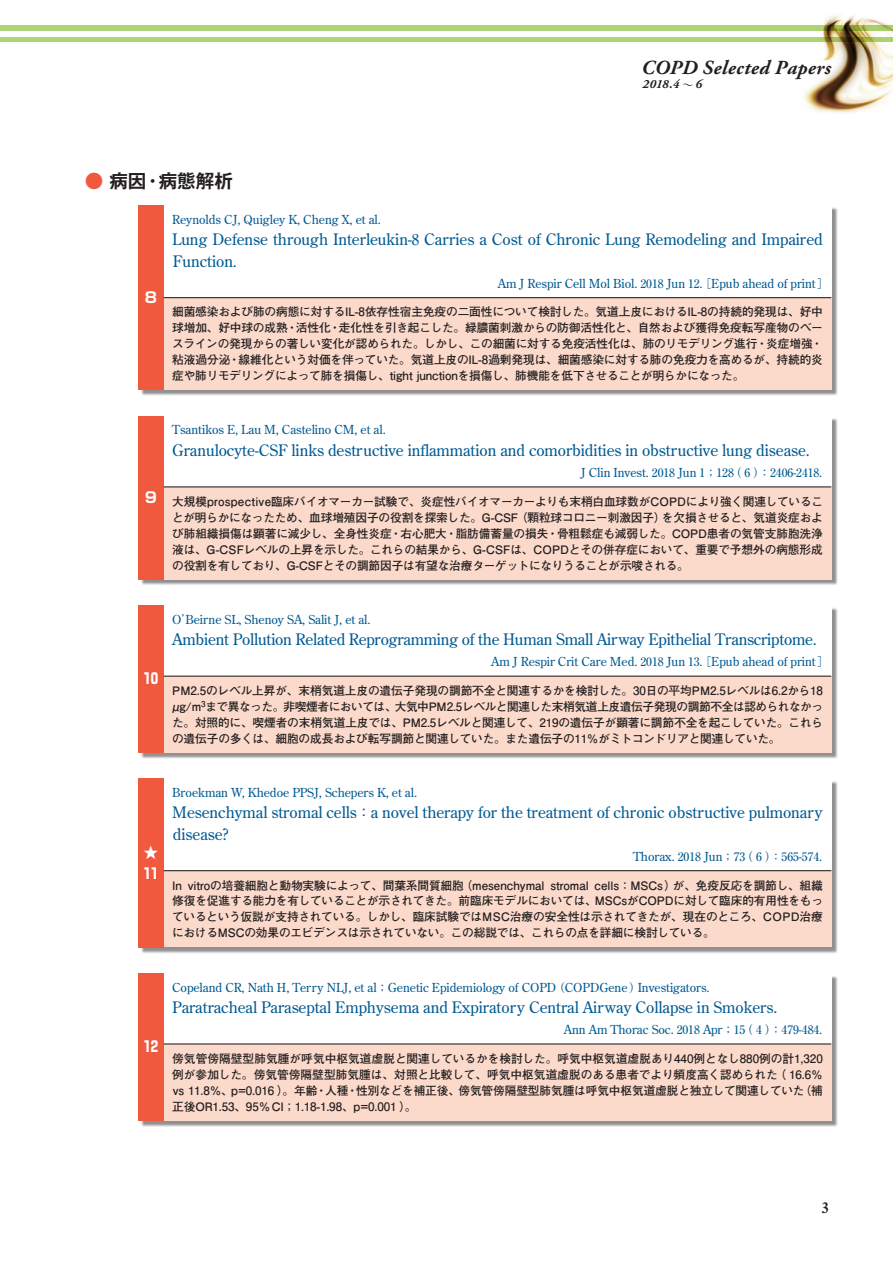
<style>
.page{position:relative;width:893px;height:1263px;background:#fff}
.page>*{position:absolute;margin:0;border:0;box-sizing:border-box;transform-origin:0 0}
.t1{font:italic 700 19.95px "Adobe Garamond Pro";letter-spacing:.015em;color:#231f20}
.t2{font:700 18.6px "Gothic MB101 Pr 5 De";letter-spacing:-.005em;color:#231f20}
.t3{font:15.75px/21.3px "Century Old Style Std";letter-spacing:-.005em;color:#015a92}
.t4{font:600 15.45px "Times LT Std";color:#231f20}
.t5{font:700 14.85px/21.3px "Shin Go Pr 5";color:#fff}
.t6{font:italic 700 12.6px "Adobe Garamond Pro";color:#231f20}
.t7{font:12.45px "Century Old Style Std";letter-spacing:-.005em;color:#015a92}
.t8{font:700 11.7px/15.9px "Futo Go B101 Pr 5";letter-spacing:-.02em;color:#231f20;text-align:justify}
.t9{font:500 11.7px "Ryumin Pro";letter-spacing:-.005em;color:#015a92}
.s1{color:#f0593e}
.s2{font-family:"Tsuku Min Pro L";font-weight:400;font-style:normal;font-size:11.1px}
.s3{font-family:"Ryumin Pro";font-weight:500;font-size:14.85px}
.s4{font-family:"Ryumin Pro";font-weight:500;font-size:11.7px}
.s5{font-family:"Century Old Style Std";font-weight:400;font-size:12.45px}
</style>
<div class="page">
<div style="left:140px;top:207px;width:698px;height:920px;background:#231f20;opacity:.5"></div>
<div style="left:138px;top:205px;width:26px;height:185px;background:#f0593e"></div>
<div style="left:164px;top:205px;width:667px;height:93px;background:#fff"></div>
<div style="left:164px;top:298px;width:667px;height:92px;background:#fcdacb"></div>
<hr style="left:164px;top:297px;width:667px;height:1px;background:#231f20">
<div style="left:138px;top:416px;width:26px;height:163px;background:#f0593e"></div>
<div style="left:164px;top:416px;width:667px;height:71px;background:#fff"></div>
<div style="left:164px;top:487px;width:667px;height:92px;background:#fcdacb"></div>
<hr style="left:164px;top:486px;width:667px;height:1px;background:#231f20">
<div style="left:138px;top:605px;width:26px;height:148px;background:#f0593e"></div>
<div style="left:164px;top:605px;width:667px;height:71px;background:#fff"></div>
<div style="left:164px;top:676px;width:667px;height:77px;background:#fcdacb"></div>
<hr style="left:164px;top:676px;width:667px;height:1px;background:#231f20">
<div style="left:138px;top:778px;width:26px;height:169px;background:#f0593e"></div>
<div style="left:164px;top:778px;width:667px;height:93px;background:#fff"></div>
<div style="left:164px;top:871px;width:667px;height:76px;background:#fcdacb"></div>
<hr style="left:164px;top:870px;width:667px;height:1px;background:#231f20">
<div style="left:138px;top:973px;width:26px;height:147px;background:#f0593e"></div>
<div style="left:164px;top:973px;width:667px;height:71px;background:#fff"></div>
<div style="left:164px;top:1044px;width:667px;height:76px;background:#fcdacb"></div>
<hr style="left:164px;top:1043px;width:667px;height:1px;background:#231f20">
<div style="left:0;top:26px;width:893px;height:5px;background:#aed475"></div>
<hr style="left:0;top:37px;width:893px;height:4px;background:#aed475">
<img style="left:741px;top:15px;width:152px;height:98px">
<h2 class="t2" style="left:85px;top:165px;width:149px"><span class="s1">●</span> 病因・病態解析</h2>
<h1 class="t1" style="left:641px;top:56px;width:191px">COPD Selected Papers</h1>
<p class="t6" style="left:642px;top:77px;width:61px">2018.4 <span class="s2">〜</span> 6</p>
<p class="t5" style="left:144px;top:286px;width:16px">８</p>
<p class="t7" style="left:172px;top:211px;width:210px">Reynolds CJ, Quigley K, Cheng X, et al.</p>
<h3 class="t3" style="left:172px;top:229px;width:652px">Lung Defense through Interleukin-<span class="s3">8</span> Carries a Cost of Chronic Lung Remodeling and Impaired<br>Function.</h3>
<p class="t7" style="left:498px;top:275px;width:332px">Am J Respir Cell Mol Biol. <span class="s4">2018</span> Jun <span class="s4">12</span>. <span class="s4">［</span>Epub ahead of print<span class="s4">］</span></p>
<p class="t8" style="left:172px;top:303px;width:652px">細菌感染および肺の病態に対するIL-8依存性宿主免疫の二面性について検討した。気道上皮におけるIL-8の持続的発現は、好中球増加、好中球の成熟・活性化・走化性を引き起こした。緑膿菌刺激からの防御活性化と、自然および獲得免疫転写産物のベースラインの発現からの著しい変化が認められた。しかし、この細菌に対する免疫活性化は、肺のリモデリング進行・炎症増強・粘液過分泌・線維化という対価を伴っていた。気道上皮のIL-8過剰発現は、細菌感染に対する肺の免疫力を高めるが、持続的炎症や肺リモデリングによって肺を損傷し、tight junctionを損傷し、肺機能を低下させることが明らかになった。</p>
<p class="t5" style="left:144px;top:486px;width:16px">９</p>
<p class="t7" style="left:172px;top:422px;width:215px">Tsantikos E, Lau M, Castelino CM, et al.</p>
<h3 class="t3" style="left:172px;top:439px;width:639px">Granulocyte-CSF links destructive inflammation and comorbidities in obstructive lung disease.</h3>
<p class="t9" style="left:581px;top:463px;width:243px"><span class="s5">J Clin Invest.</span> 2018 <span class="s5">Jun</span> 1；128（ 6 ）：2406<span class="s5">-</span>2418<span class="s5">.</span></p>
<p class="t8" style="left:172px;top:492px;width:652px">大規模prospective臨床バイオマーカー試験で、炎症性バイオマーカーよりも末梢白血球数がCOPDにより強く関連していることが明らかになったため、血球増殖因子の役割を探索した。G-CSF（顆粒球コロニー刺激因子）を欠損させると、気道炎症および肺組織損傷は顕著に減少し、全身性炎症・右心肥大・脂肪備蓄量の損失・骨粗鬆症も減弱した。COPD患者の気管支肺胞洗浄液は、G-CSFレベルの上昇を示した。これらの結果から、G-CSFは、COPDとその併存症において、重要で予想外の病態形成の役割を有しており、G-CSFとその調節因子は有望な治療ターゲットになりうることが示唆される。</p>
<p class="t5" style="left:144px;top:667px;width:16px">10</p>
<p class="t7" style="left:172px;top:611px;width:200px">O<span class="s4">’</span>Beirne SL, Shenoy SA, Salit J, et al.</p>
<h3 class="t3" style="left:172px;top:628px;width:646px">Ambient Pollution Related Reprogramming of the Human Small Airway Epithelial Transcriptome.</h3>
<p class="t7" style="left:491px;top:654px;width:339px">Am J Respir Crit Care Med. <span class="s4">2018</span> Jun <span class="s4">13</span>. <span class="s4">［</span>Epub ahead of print<span class="s4">］</span></p>
<p class="t8" style="left:170px;top:682px;width:654px">PM2.5のレベル上昇が、末梢気道上皮の遺伝子発現の調節不全と関連するかを検討した。30日の平均PM2.5レベルは6.2から18 μg/m<sup>3</sup>まで異なった。非喫煙者においては、大気中PM2.5レベルと関連した末梢気道上皮遺伝子発現の調節不全は認められなかった。対照的に、喫煙者の末梢気道上皮では、PM2.5レベルと関連して、219の遺伝子が顕著に調節不全を起こしていた。これらの遺伝子の多くは、細胞の成長および転写調節と関連していた。また遺伝子の11％がミトコンドリアと関連していた。</p>
<p class="t5" style="left:144px;top:840px;width:16px">★<br>11</p>
<p class="t7" style="left:172px;top:784px;width:246px">Broekman W, Khedoe PPSJ, Schepers K, et al.</p>
<h3 class="t3" style="left:172px;top:802px;width:652px">Mesenchymal stromal cells<span class="s3">：</span>a novel therapy for the treatment of chronic obstructive pulmonary disease?</h3>
<p class="t9" style="left:633px;top:847px;width:191px"><span class="s5">Thorax.</span> 2018 <span class="s5">Jun</span>；73（ 6 ）：565<span class="s5">-</span>574<span class="s5">.</span></p>
<p class="t8" style="left:172px;top:876px;width:652px">In vitroの培養細胞と動物実験によって、間葉系間質細胞（mesenchymal stromal cells：MSCs）が、免疫反応を調節し、組織修復を促進する能力を有していることが示されてきた。前臨床モデルにおいては、MSCsがCOPDに対して臨床的有用性をもっているという仮説が支持されている。しかし、臨床試験ではMSC治療の安全性は示されてきたが、現在のところ、COPD治療におけるMSCの効果のエビデンスは示されていない。この総説では、これらの点を詳細に検討している。</p>
<p class="t5" style="left:144px;top:1035px;width:16px">12</p>
<p class="t7" style="left:172px;top:979px;width:539px">Copeland CR, Nath H, Terry NLJ, et al<span class="s4">；</span>Genetic Epidemiology of COPD <span class="s4">（</span>COPDGene<span class="s4">）</span>Investigators.</p>
<h3 class="t3" style="left:172px;top:996px;width:607px">Paratracheal Paraseptal Emphysema and Expiratory Central Airway Collapse in Smokers.</h3>
<p class="t7" style="left:564px;top:1021px;width:260px">Ann Am Thorac Soc. <span class="s4">2018</span> Apr<span class="s4">；15（ 4 ）：479</span>-<span class="s4">484</span>.</p>
<p class="t8" style="left:172px;top:1049px;width:652px">傍気管傍隔壁型肺気腫が呼気中枢気道虚脱と関連しているかを検討した。呼気中枢気道虚脱あり440例となし880例の計1,320例が参加した。傍気管傍隔壁型肺気腫は、対照と比較して、呼気中枢気道虚脱のある患者でより頻度高く認められた（ 16.6％vs 11.8％、p=0.016 ）。年齢・人種・性別などを補正後、傍気管傍隔壁型肺気腫は呼気中枢気道虚脱と独立して関連していた（補正後OR1.53、95％CI；1.18-1.98、p=0.001 ）。</p>
<h3 class="t4" style="left:821px;top:1198px;width:9px">3</h3>
</div>
